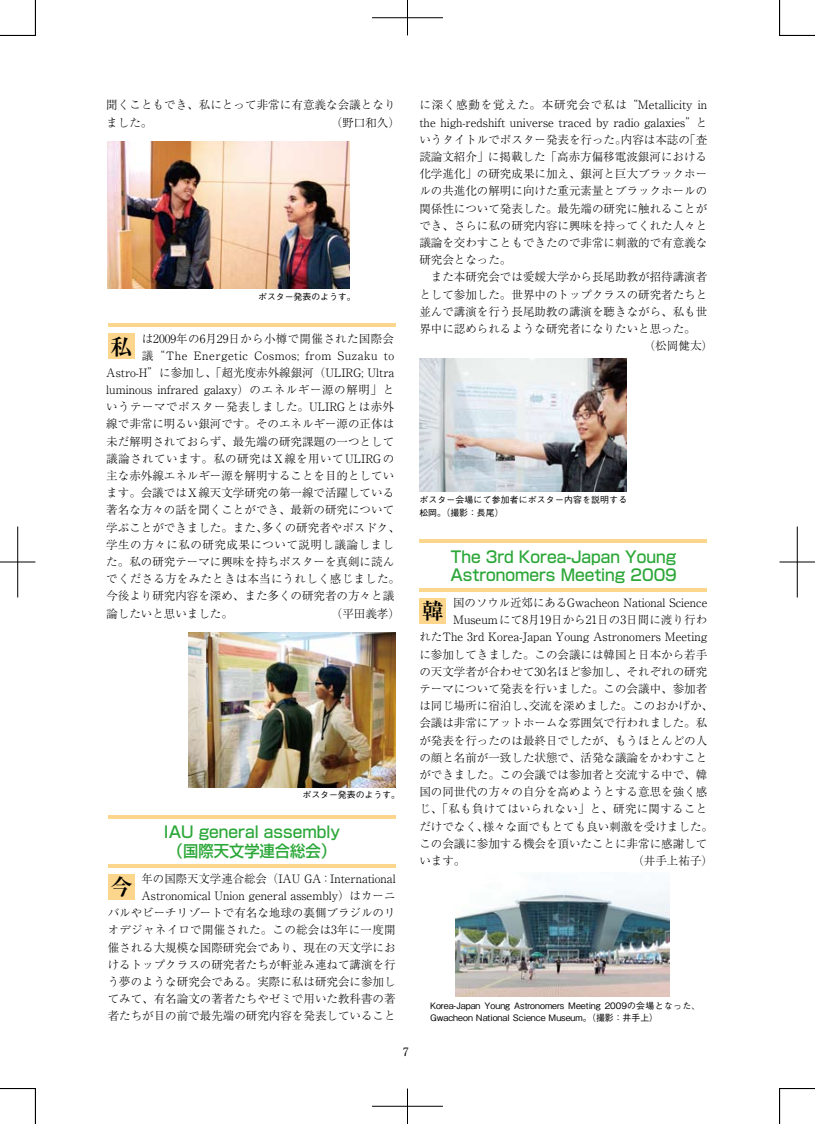
<style>
.page{position:relative;width:815px;height:1124px;background:#fff}
.page>*{position:absolute;margin:0;border:0;box-sizing:border-box;transform-origin:0 0}
.t1{font:700 22.12px "Ryumin Pro";color:#000}
.t2{font:500 16px/18.6px "Shin Go Pro";color:#2ba738;scale:.96 1}
.t3{font:300 11.5px/17.1px "Ryumin Pro";color:#000;text-align:right}
.t4{font:300 11.5px "Ryumin Pro";letter-spacing:.045em;color:#000}
.t5{font:300 11.5px "Ryumin Pro";letter-spacing:.04em;color:#000}
.t6{font:300 11.5px "Ryumin Pro";letter-spacing:.035em;color:#000}
.t7{font:300 11.5px "Ryumin Pro";letter-spacing:.03em;color:#000}
.t8{font:300 11.5px "Ryumin Pro";letter-spacing:.02em;color:#000}
.t9{font:300 11.5px "Ryumin Pro";letter-spacing:.025em;color:#000}
.t10{font:700 11.5px "Futo Min A101 Pro";color:#000}
.t11{font:500 8.88px/12.4px "Gothic BBB Pro";color:#000}
.t12{font:500 8.88px/12.4px "Gothic BBB Pro";letter-spacing:.02em;color:#000}
</style>
<div class="page">
<div style="left:108px;top:873px;width:26px;height:26px;background:#fcd68c"></div>
<div style="left:108px;top:333px;width:27px;height:26px;background:#fcd68c"></div>
<svg style="left:108px;top:864px;width:288px;height:3px"></svg>
<hr style="left:108px;top:323px;width:288px;height:4px;background:#fcd68c">
<hr style="left:108px;top:815px;width:288px;height:4px;background:#fcd68c">
<img style="left:108px;top:142px;width:241px;height:146px">
<img style="left:188px;top:632px;width:208px;height:155px">
<img style="left:419px;top:358px;width:208px;height:134px">
<img style="left:456px;top:888px;width:213px;height:108px">
<div style="left:419px;top:598px;width:27px;height:25px;background:#fcd68c"></div>
<hr style="left:419px;top:588px;width:288px;height:3px;background:#fcd68c">
<hr style="left:419px;top:539px;width:288px;height:4px;background:#fcd68c">
<hr style="left:0;top:35px;width:35px;height:1px;background:#000">
<hr style="left:780px;top:35px;width:35px;height:1px;background:#000">
<hr style="left:0;top:1088px;width:35px;height:1px;background:#000">
<hr style="left:780px;top:1088px;width:35px;height:1px;background:#000">
<hr style="left:35px;top:0;width:1px;height:35px;background:#000">
<hr style="left:35px;top:1088px;width:1px;height:35px;background:#000">
<hr style="left:779px;top:0;width:1px;height:35px;background:#000">
<hr style="left:779px;top:1088px;width:1px;height:35px;background:#000">
<hr style="left:372px;top:18px;width:71px;height:1px;background:#000">
<hr style="left:407px;top:0;width:1px;height:35px;background:#000">
<hr style="left:372px;top:1105px;width:71px;height:1px;background:#000">
<hr style="left:407px;top:1088px;width:1px;height:35px;background:#000">
<hr style="left:0;top:561px;width:35px;height:1px;background:#000">
<hr style="left:18px;top:526px;width:1px;height:71px;background:#000">
<hr style="left:780px;top:561px;width:35px;height:1px;background:#000">
<hr style="left:797px;top:526px;width:1px;height:71px;background:#000">
<p class="t3" style="left:106px;top:96px;width:291px">聞くこともでき、私にとって非常に有意義な会議となり</p>
<p class="t3" style="left:419px;top:96px;width:289px;text-align:left">に深く感動を覚えた。本研究会で私は “Metallicity in the high-redshift universe traced by radio galaxies”というタイトルでポスター発表を行った。内容は本誌の「査読論文紹介」に掲載した「高赤方偏移電波銀河における化学進化」の研究成果に加え、銀河と巨大ブラックホールの共進化の解明に向けた重元素量とブラックホールの関係性について発表した。最先端の研究に触れることができ、さらに私の研究内容に興味を持ってくれた人々と議論を交わすこともできたので非常に刺激的で有意義な研究会となった。<br>　また本研究会では愛媛大学から長尾助教が招待講演者として参加した。世界中のトップクラスの研究者たちと並んで講演を行う長尾助教の講演を聴きながら、私も世界中に認められるような研究者になりたいと思った。</p>
<p class="t11" style="left:258px;top:289px;width:99px">ポスター発表のようす。</p>
<p class="t7" style="left:142px;top:329px;width:254px">は2009年の6月29日から小樽で開催された国際会</p>
<p class="t4" style="left:142px;top:346px;width:254px">議 “The Energetic Cosmos; from Suzaku to</p>
<p class="t3" style="left:106px;top:363px;width:289px">Astro-H”に参加し、「超光度赤外線銀河（ULIRG; Ultra</p>
<p class="t3" style="left:106px;top:380px;width:289px">luminous infrared galaxy）のエネルギー源の解明」と</p>
<p class="t5" style="left:106px;top:398px;width:289px">いうテーマでポスター発表しました。ULIRGとは赤外</p>
<p class="t3" style="left:106px;top:414px;width:289px">線で非常に明るい銀河です。そのエネルギー源の正体は</p>
<p class="t3" style="left:106px;top:432px;width:289px">未だ解明されておらず、最先端の研究課題の一つとして</p>
<p class="t6" style="left:106px;top:449px;width:289px">議論されています。私の研究はX線を用いてULIRGの</p>
<p class="t3" style="left:106px;top:466px;width:289px">主な赤外線エネルギー源を解明することを目的としてい</p>
<p class="t3" style="left:106px;top:483px;width:289px">ます。会議ではX線天文学研究の第一線で活躍している</p>
<p class="t3" style="left:106px;top:500px;width:289px">著名な方々の話を聞くことができ、最新の研究について</p>
<p class="t3" style="left:106px;top:518px;width:295px">学ぶことができました。また、多くの研究者やポスドク、</p>
<p class="t4" style="left:106px;top:535px;width:289px">学生の方々に私の研究成果について説明し議論しまし</p>
<p class="t3" style="left:106px;top:552px;width:289px">た。私の研究テーマに興味を持ちポスターを真剣に読ん</p>
<p class="t8" style="left:106px;top:569px;width:295px">でくださる方をみたときは本当にうれしく感じました。</p>
<p class="t3" style="left:106px;top:586px;width:289px">今後より研究内容を深め、また多くの研究者の方々と議</p>
<p class="t3" style="left:106px;top:603px;width:295px">論したいと思いました。　　　　　　　　　（平田義孝）</p>
<h1 class="t1" style="left:110px;top:329px;width:24px">私</h1>
<p class="t12" style="left:419px;top:492px;width:209px">ポスター会場にて参加者にポスター内容を説明する松岡。（撮影：長尾）</p>
<h2 class="t2" style="left:450px;top:545px;width:237px">The 3rd Korea-Japan Young<br>Astronomers Meeting 2009</h2>
<p class="t3" style="left:453px;top:593px;width:256px">国のソウル近郊にあるGwacheon National Science</p>
<p class="t3" style="left:453px;top:610px;width:256px">Museumにて8月19日から21日の3日間に渡り行わ</p>
<p class="t3" style="left:419px;top:627px;width:289px">れたThe 3rd Korea-Japan Young Astronomers Meeting</p>
<p class="t3" style="left:419px;top:644px;width:289px">に参加してきました。この会議には韓国と日本から若手</p>
<p class="t3" style="left:419px;top:662px;width:289px">の天文学者が合わせて30名ほど参加し、それぞれの研究</p>
<p class="t3" style="left:419px;top:679px;width:289px">テーマについて発表を行いました。この会議中、参加者</p>
<p class="t3" style="left:419px;top:696px;width:295px">は同じ場所に宿泊し、交流を深めました。このおかげか、</p>
<p class="t3" style="left:419px;top:713px;width:289px">会議は非常にアットホームな雰囲気で行われました。私</p>
<p class="t3" style="left:419px;top:730px;width:289px">が発表を行ったのは最終日でしたが、もうほとんどの人</p>
<p class="t3" style="left:419px;top:747px;width:289px">の顔と名前が一致した状態で、活発な議論をかわすこと</p>
<p class="t3" style="left:419px;top:765px;width:289px">ができました。この会議では参加者と交流する中で、韓</p>
<p class="t3" style="left:419px;top:782px;width:289px">国の同世代の方々の自分を高めようとする意思を強く感</p>
<p class="t9" style="left:419px;top:799px;width:289px">じ、「私も負けてはいられない」と、研究に関すること</p>
<p class="t3" style="left:419px;top:816px;width:295px">だけでなく、様々な面でもとても良い刺激を受けました。</p>
<p class="t3" style="left:419px;top:833px;width:289px">この会議に参加する機会を頂いたことに非常に感謝して</p>
<h1 class="t1" style="left:422px;top:593px;width:24px">韓</h1>
<p class="t11" style="left:303px;top:787px;width:99px">ポスター発表のようす。</p>
<h2 class="t2" style="left:164px;top:821px;width:185px">IAU general assembly（国際天文学連合総会）</h2>
<p class="t3" style="left:108px;top:868px;width:289px">年の国際天文学連合総会（IAU GA：International<br>Astronomical Union general assembly）はカーニ<br>バルやビーチリゾートで有名な地球の裏側ブラジルのリオデジャネイロで開催された。この総会は3年に一度開催される大規模な国際研究会であり、現在の天文学におけるトップクラスの研究者たちが軒並み連ねて講演を行う夢のような研究会である。実際に私は研究会に参加してみて、有名論文の著者たちやゼミで用いた教科書の著者たちが目の前で最先端の研究内容を発表していること</p>
<h1 class="t1" style="left:110px;top:869px;width:24px">今</h1>
<p class="t10" style="left:403px;top:1042px;width:8px">7</p>
<p class="t11" style="left:430px;top:997px;width:272px">Korea-Japan Young Astronomers Meeting 2009の会場となった、<br>Gwacheon National Science Museum。（撮影：井手上）</p>
</div>
